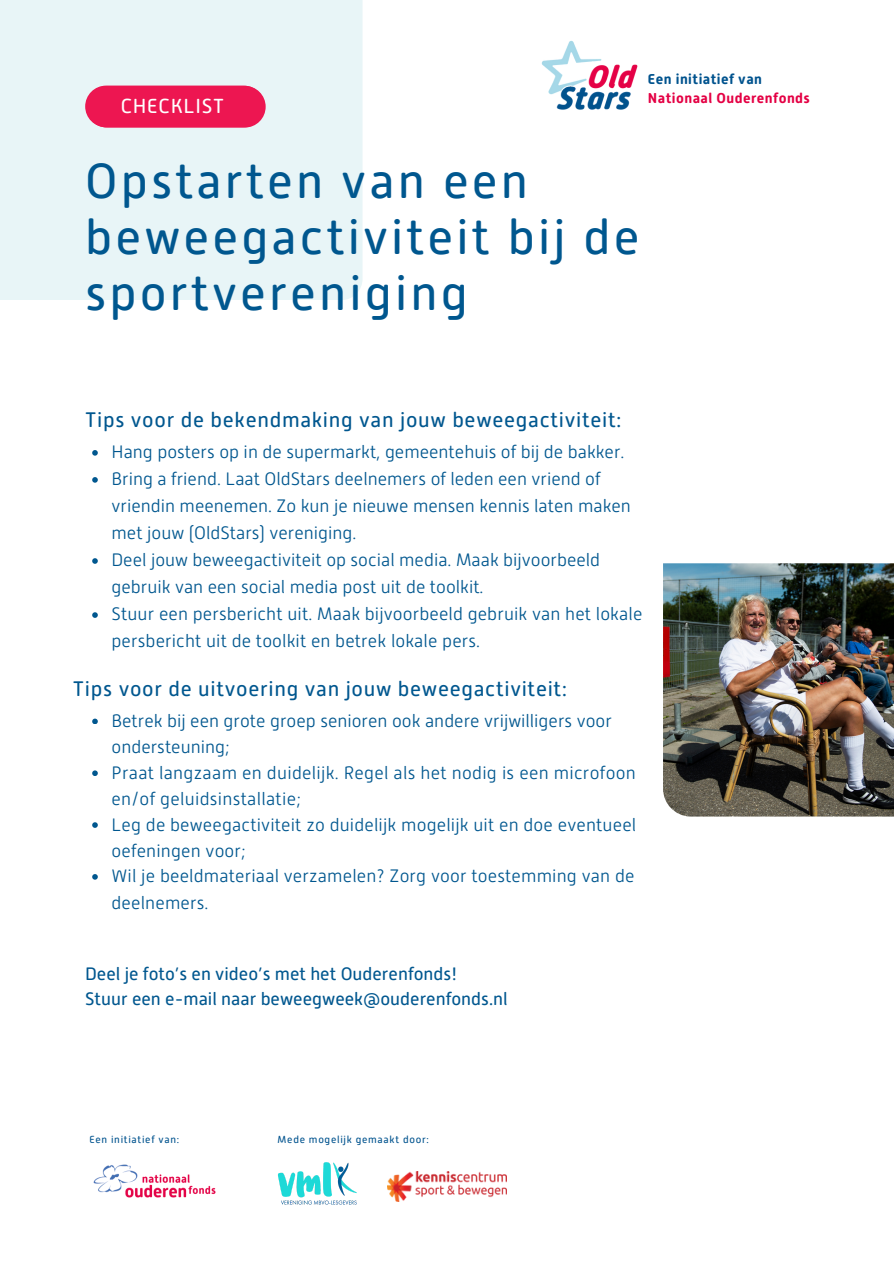
<style>
.page{position:relative;width:894px;height:1264px;background:#fff}
.page>*{position:absolute;margin:0;border:0;box-sizing:border-box;transform-origin:0 0}
.t1{font:49.2px/56.2px "Alwyn New Rounded";letter-spacing:.065em;color:#00578f}
.t2{font:21px "Alwyn New Rounded";letter-spacing:.035em;color:#00578f}
.t3{font:20.25px "Alwyn New Rounded";letter-spacing:.035em;color:#fff}
.t4{font:300 18px/27px "Alwyn New Rounded";color:#00578f}
.t5{font:18px "Alwyn New Rounded";color:#00578f}
.t6{font:700 14.25px "Alwyn New Rounded";letter-spacing:.035em;color:#e40044}
.t7{font:700 14.25px "Alwyn New Rounded";letter-spacing:.035em;color:#01538e}
.t8{font:10.2px "Alwyn New Rounded";letter-spacing:.07em;color:#01538e}
</style>
<div class="page">
<div style="left:0;top:0;width:362px;height:299px;background:#e8f5f7"></div>
<svg style="left:92px;top:450px;width:6px;height:5px"></svg>
<svg style="left:92px;top:477px;width:6px;height:5px"></svg>
<svg style="left:92px;top:558px;width:6px;height:6px"></svg>
<svg style="left:92px;top:612px;width:6px;height:6px"></svg>
<svg style="left:92px;top:718px;width:6px;height:6px"></svg>
<svg style="left:92px;top:770px;width:6px;height:6px"></svg>
<svg style="left:92px;top:822px;width:6px;height:5px"></svg>
<svg style="left:92px;top:874px;width:6px;height:5px"></svg>
<div style="left:86px;top:86px;width:179px;height:41px;background:#ed1651"></div>
<img style="left:663px;top:563px;width:230px;height:253px">
<img style="left:541px;top:40px;width:97px;height:70px">
<img style="left:387px;top:1171px;width:119px;height:30px">
<img style="left:93px;top:1164px;width:123px;height:34px">
<img style="left:278px;top:1162px;width:79px;height:43px">
<p class="t3" style="left:121px;top:94px;width:105px">CHECKLIST</p>
<p class="t7" style="left:647px;top:70px;width:116px">Een initiatief van</p>
<p class="t6" style="left:647px;top:90px;width:164px">Nationaal Ouderenfonds</p>
<h1 class="t1" style="left:85px;top:152px;width:556px">Opstarten van een beweegactiviteit bij de sportvereniging</h1>
<p class="t2" style="left:85px;top:408px;width:537px">Tips voor de bekendmaking van jouw beweegactiviteit:</p>
<p class="t4" style="left:111px;top:438px;width:532px">Hang posters op in de supermarkt, gemeentehuis of bij de bakker.<br>Bring a friend. Laat OldStars deelnemers of leden een vriend of vriendin meenemen. Zo kun je nieuwe mensen kennis laten maken met jouw (OldStars) vereniging.<br>Deel jouw beweegactiviteit op social media. Maak bijvoorbeeld gebruik van een social media post uit de toolkit.<br>Stuur een persbericht uit. Maak bijvoorbeeld gebruik van het lokale persbericht uit de toolkit en betrek lokale pers.</p>
<p class="t2" style="left:73px;top:676px;width:495px">Tips voor de uitvoering van jouw beweegactiviteit:</p>
<p class="t4" style="left:111px;top:708px;width:526px;line-height:25.8px">Betrek bij een grote groep senioren ook andere vrijwilligers voor ondersteuning;<br>Praat langzaam en duidelijk. Regel als het nodig is een microfoon en/of geluidsinstallatie;<br>Leg de beweegactiviteit zo duidelijk mogelijk uit en doe eventueel oefeningen voor;</p>
<p class="t4" style="left:111px;top:862px;width:524px">Wil je beeldmateriaal verzamelen? Zorg voor toestemming van de deelnemers.</p>
<p class="t5" style="left:85px;top:963px;width:374px">Deel je foto’s en video’s met het Ouderenfonds!</p>
<p class="t5" style="left:85px;top:988px;width:424px">Stuur een e-mail naar beweegweek@ouderenfonds.nl</p>
<p class="t8" style="left:89px;top:1133px;width:91px">Een initiatief van:</p>
<p class="t8" style="left:277px;top:1133px;width:153px">Mede mogelijk gemaakt door:</p>
</div>
